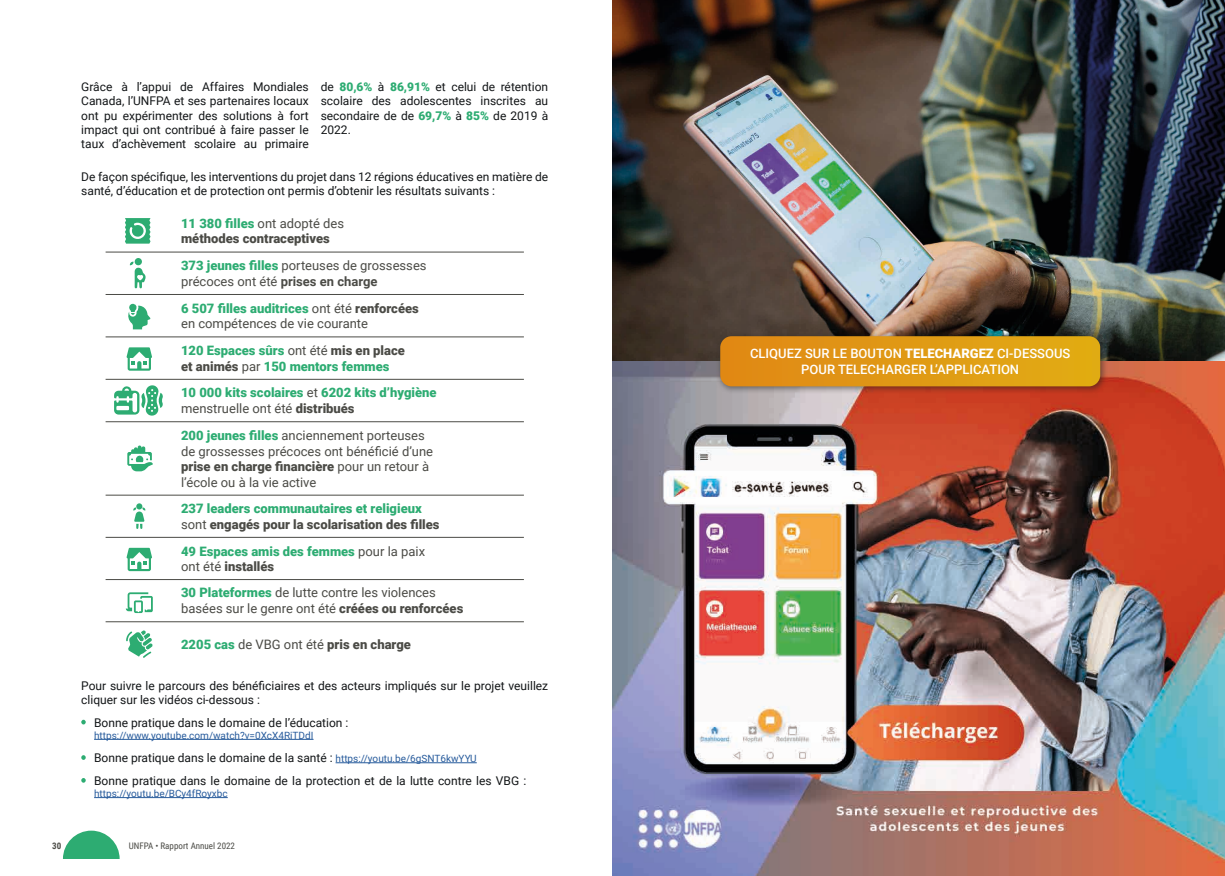
<style>
.page{position:relative;width:1225px;height:876px;background:#fff}
.page>*{position:absolute;margin:0;border:0;box-sizing:border-box;transform-origin:0 0}
.t1{font:13px/15.6px "Roboto";color:#4b4b46}
.t2{font:900 13px/15.6px "Roboto";color:#2dac72}
.t3{font:900 13px/15.6px "Roboto";color:#4b4b46}
.t4{font:500 13px "Roboto";color:#fff}
.t5{font:12px/14.4px "Roboto";color:#121517;text-align:justify}
.t6{font:10px "Roboto";color:#275b9c}
.t7{font:9px "Roboto Condensed";color:#4b4b46}
.t8{font:700 9px "Roboto Condensed";color:#4b4b46}
.s1{font-weight:900;color:#2dac72}
.s2{color:#2dac72}
.s3{font-weight:400}
.s4{font-weight:700}
.s5{font-weight:900}
.s6{font-weight:400;color:#4b4b46}
.s7{color:#4b4b46}
.s8{font-size:10px;color:#275b9c}
</style>
<div class="page">
<img style="left:612px;top:0;width:613px;height:876px">
<svg style="left:63px;top:831px;width:57px;height:28px"></svg>
<hr style="left:106px;top:252px;width:418px;height:1px;background:#4b4b46">
<hr style="left:106px;top:294px;width:418px;height:1px;background:#4b4b46">
<hr style="left:106px;top:337px;width:418px;height:1px;background:#4b4b46">
<hr style="left:106px;top:379px;width:418px;height:1px;background:#4b4b46">
<hr style="left:106px;top:421px;width:418px;height:1px;background:#4b4b46">
<hr style="left:106px;top:495px;width:418px;height:1px;background:#4b4b46">
<hr style="left:106px;top:537px;width:418px;height:1px;background:#4b4b46">
<hr style="left:106px;top:579px;width:418px;height:1px;background:#4b4b46">
<hr style="left:106px;top:621px;width:418px;height:1px;background:#4b4b46">
<div style="left:135px;top:258px;width:7px;height:7px;background:#2dac72;border-radius:50%"></div>
<svg style="left:130px;top:262px;width:16px;height:26px"></svg>
<svg style="left:125px;top:218px;width:25px;height:26px"></svg>
<svg style="left:81px;top:720px;width:5px;height:4px"></svg>
<svg style="left:81px;top:755px;width:5px;height:5px"></svg>
<svg style="left:81px;top:778px;width:5px;height:5px"></svg>
<svg style="left:133px;top:503px;width:12px;height:26px"></svg>
<svg style="left:128px;top:304px;width:23px;height:25px"></svg>
<svg style="left:126px;top:347px;width:26px;height:24px"></svg>
<svg style="left:126px;top:548px;width:26px;height:23px"></svg>
<svg style="left:126px;top:630px;width:27px;height:28px"></svg>
<svg style="left:126px;top:592px;width:27px;height:21px"></svg>
<svg style="left:127px;top:445px;width:26px;height:26px"></svg>
<svg style="left:114px;top:385px;width:49px;height:31px"></svg>
<div style="left:716px;top:332px;width:392px;height:62px;background:#1d1d1b;opacity:.52"></div>
<svg style="left:720px;top:336px;width:380px;height:50px;background:#de9815"></svg>
<img style="left:847px;top:705px;width:177px;height:55px">
<hr style="left:94px;top:739px;width:219px;height:1px;background:#275b9c">
<hr style="left:335px;top:762px;width:142px;height:1px;background:#275b9c">
<hr style="left:94px;top:797px;width:134px;height:1px;background:#275b9c">
<p class="t5" style="left:81px;top:79px;width:229px">Grâce à l’appui de Affaires Mondiales Canada, l’UNFPA et ses partenaires locaux ont pu expérimenter des solutions à fort impact qui ont contribué à faire passer le taux d’achèvement scolaire au primaire</p>
<p class="t5" style="left:321px;top:79px;width:229px">de <span class="s1">80,6%</span> à <span class="s1">86,91%</span> et celui de rétention scolaire des adolescentes inscrites au secondaire de de <span class="s1">69,7%</span> à <span class="s1">85%</span> de 2019 à 2022.</p>
<p class="t5" style="left:81px;top:169px;width:468px">De façon spécifique, les interventions du projet dans 12 régions éducatives en matière de santé, d’éducation et de protection ont permis d’obtenir les résultats suivants :</p>
<p class="t3" style="left:181px;top:215px;width:164px"><span class="s2">11 380 filles</span> <span class="s3">ont adopté des </span>méthodes contraceptives</p>
<p class="t1" style="left:181px;top:257px;width:247px"><span class="s1">373 jeunes filles</span> porteuses de grossesses</p>
<p class="t1" style="left:181px;top:273px;width:198px">précoces ont été <span class="s4">prises en charge</span></p>
<p class="t1" style="left:181px;top:300px;width:239px"><span class="s1">6 507 filles auditrices</span> ont été <span class="s5">renforcées </span>en compétences de vie courante</p>
<p class="t2" style="left:181px;top:342px;width:225px">120 Espaces sûrs <span class="s6">ont été</span> <span class="s7">mis en place</span></p>
<p class="t2" style="left:181px;top:358px;width:210px"><span class="s7">et animés</span> <span class="s6">par</span> 150 mentors femmes</p>
<p class="t2" style="left:181px;top:385px;width:257px">10 000 kits scolaires <span class="s6">et</span> 6202 kits d’hygiène</p>
<p class="t1" style="left:181px;top:400px;width:175px">menstruelle ont été <span class="s5">distribués</span></p>
<p class="t1" style="left:181px;top:427px;width:245px"><span class="s1">200 jeunes filles</span> anciennement porteuses</p>
<p class="t1" style="left:181px;top:443px;width:253px">de grossesses précoces ont bénéficié d’une</p>
<p class="t3" style="left:181px;top:458px;width:249px">prise en charge financière <span class="s3">pour un retour à</span></p>
<p class="t1" style="left:181px;top:474px;width:137px">l’école ou à la vie active</p>
<p class="t2" style="left:181px;top:500px;width:242px">237 leaders communautaires et religieux</p>
<p class="t3" style="left:181px;top:516px;width:260px"><span class="s3">sont</span> engagés pour la scolarisation des filles</p>
<p class="t2" style="left:181px;top:543px;width:245px">49 Espaces amis des femmes <span class="s6">pour la paix ont été</span> <span class="s7">installés</span></p>
<p class="t1" style="left:181px;top:584px;width:256px"><span class="s1">30 Plateformes</span> de lutte contre les violences</p>
<p class="t1" style="left:181px;top:600px;width:284px">basées sur le genre ont été <span class="s5">créées ou renforcées</span></p>
<p class="t3" style="left:181px;top:636px;width:231px"><span class="s2">2205 cas</span> <span class="s3">de VBG ont été</span> pris en charge</p>
<p class="t5" style="left:81px;top:678px;width:468px">Pour suivre le parcours des bénéficiaires et des acteurs impliqués sur le projet veuillez cliquer sur les vidéos ci-dessous :</p>
<p class="t5" style="left:94px;top:715px;width:256px">Bonne pratique dans le domaine de l’éducation :</p>
<p class="t6" style="left:94px;top:728px;width:221px">https://www.youtube.com/watch?v=0XcX4RiTDdI</p>
<p class="t5" style="left:94px;top:750px;width:384px">Bonne pratique dans le domaine de la santé : <span class="s8">https://youtu.be/6gSNT6kwYYU</span></p>
<p class="t5" style="left:94px;top:773px;width:434px">Bonne pratique dans le domaine de la protection et de la lutte contre les VBG :</p>
<p class="t6" style="left:94px;top:786px;width:135px">https://youtu.be/BCy4fRoyxbc</p>
<p class="t8" style="left:52px;top:839px;width:11px">30</p>
<p class="t7" style="left:129px;top:839px;width:108px">UNFPA • Rapport Annuel 2022</p>
<p class="t4" style="left:750px;top:345px;width:322px">CLIQUEZ SUR LE BOUTON <span class="s5">TELECHARGEZ</span> CI-DESSOUS</p>
<p class="t4" style="left:801px;top:360px;width:219px">POUR TELECHARGER L’APPLICATION</p>
</div>
